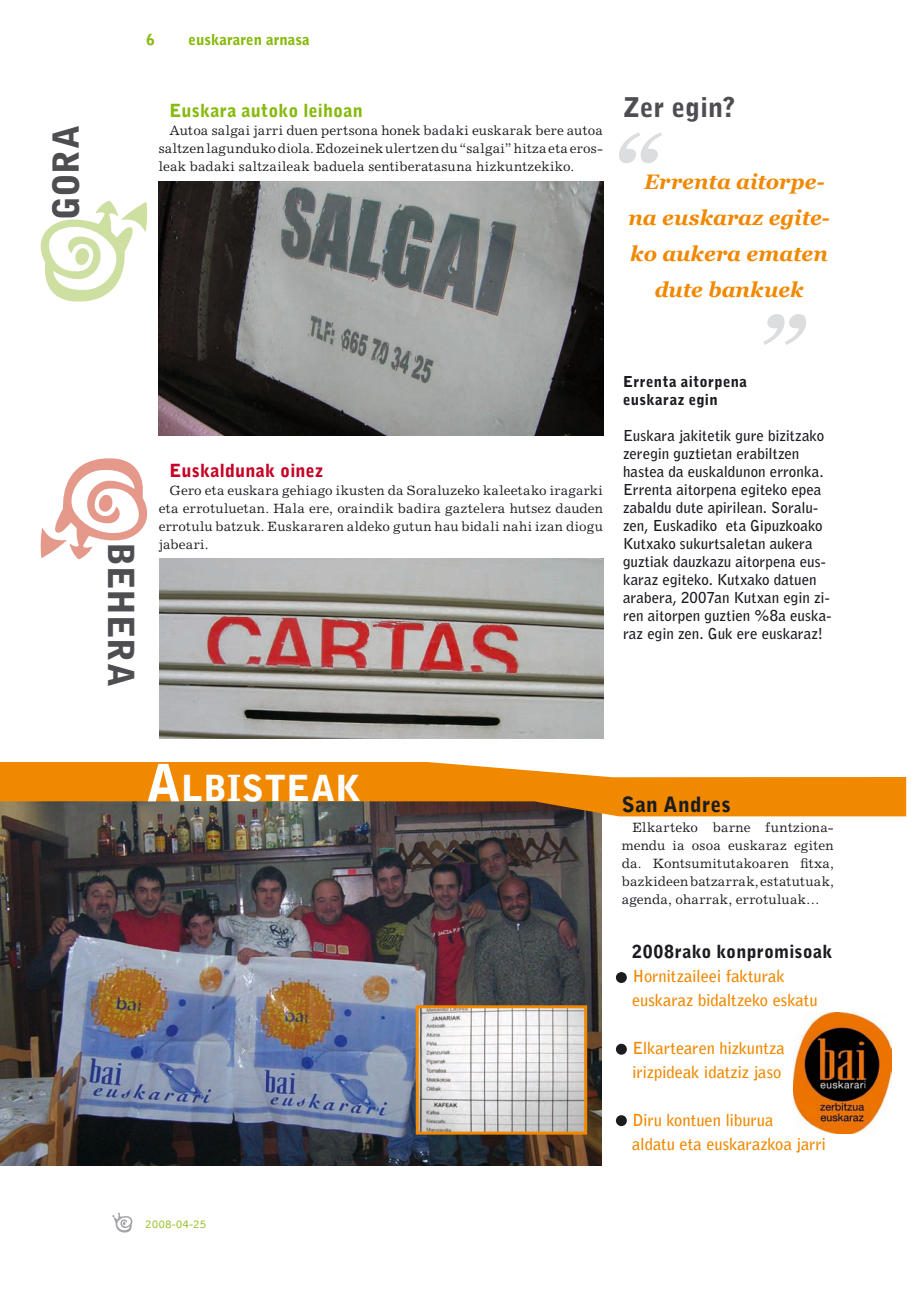
<style>
.page{position:relative;width:919px;height:1289px;background:#fff}
.page>*{position:absolute;margin:0;border:0;box-sizing:border-box;transform-origin:0 0}
.t1{font:italic 700 90px "Georgia";color:#dbdddf}
.t2{font:900 35.7px "Bell Gothic Std";letter-spacing:-.01em;color:#4e4d51}
.t3{font:900 35.7px "Bell Gothic Std";letter-spacing:.015em;color:#fff}
.t4{font:900 27px "Bell Gothic Std";letter-spacing:.005em;color:#4e4d51}
.t5{font:italic 700 21px/36px "Georgia";letter-spacing:-.005em;color:#f08800;text-align:center}
.t6{font:900 21px "Bell Gothic Std";letter-spacing:.015em;color:#1b1c20}
.t7{font:900 18px "Bell Gothic";letter-spacing:.015em;color:#86ba0d}
.t8{font:900 18px "Bell Gothic Std";letter-spacing:.015em;color:#1b1c20}
.t9{font:900 18px "Bell Gothic";letter-spacing:.015em;color:#c60024}
.t10{font:700 16.5px/24px "Bell Gothic";letter-spacing:-.005em;color:#f08800}
.t11{font:700 15px/18px "Bell Gothic Std";color:#1b1c20}
.t12{font:900 15px/18px "Bell Gothic Std";letter-spacing:.025em;color:#1b1c20}
.t13{font:900 15px "Bell Gothic Std";color:#86ba0d}
.t14{font:13.5px/18px "Excelsior";letter-spacing:.015em;color:#1b1c20;text-align:justify}
.t15{font:300 12px "Bell Gothic";color:#86ba0d}
.s1{font-size:51px}
</style>
<div class="page">
<svg style="left:112px;top:1212px;width:21px;height:21px"></svg>
<img style="left:0;top:816px;width:601px;height:349px">
<svg style="left:0;top:762px;width:906px;height:54px;background:#d78c2b"></svg>
<svg style="left:40px;top:200px;width:108px;height:102px"></svg>
<svg style="left:40px;top:458px;width:108px;height:101px"></svg>
<img style="left:159px;top:559px;width:444px;height:180px">
<img style="left:159px;top:181px;width:444px;height:254px">
<img style="left:793px;top:1012px;width:98px;height:121px">
<div style="left:616px;top:972px;width:10px;height:11px;background:#1b1c20;border-radius:50%"></div>
<div style="left:616px;top:1043px;width:10px;height:11px;background:#1b1c20;border-radius:50%"></div>
<div style="left:616px;top:1115px;width:10px;height:11px;background:#1b1c20;border-radius:50%"></div>
<img style="left:419px;top:1009px;width:164px;height:121px">
<div style="left:415px;top:1005px;width:172px;height:129px;border:3px solid #f08800"></div>
<h2 class="t2" style="left:45px;top:220px;width:97px;rotate:-90deg">GORA</h2>
<p class="t13" style="left:147px;top:30px;width:10px">6</p>
<p class="t13" style="left:189px;top:30px;width:122px">euskararen arnasa</p>
<h2 class="t2" style="left:142px;top:542px;width:146px;rotate:90deg">BEHERA</h2>
<h3 class="t7" style="left:169px;top:100px;width:195px">Euskara autoko leihoan</h3>
<p class="t14" style="left:159px;top:121px;width:446px;text-indent:11px">Autoa salgai jarri duen pertsona honek badaki euskarak bere autoa saltzen lagunduko diola. Edozeinek ulertzen du “salgai” hitza eta eros&shy;leak badaki saltzaileak baduela sentiberatasuna hizkuntzekiko.</p>
<h3 class="t9" style="left:169px;top:460px;width:155px">Euskaldunak oinez</h3>
<p class="t14" style="left:159px;top:481px;width:446px;text-indent:11px">Gero eta euskara gehiago ikusten da Soraluzeko kaleetako iragarki eta errotuluetan. Hala ere, oraindik badira gaztelera hutsez dauden errotulu batzuk. Euskararen aldeko gutun hau bidali nahi izan diogu jabeari.</p>
<h3 class="t4" style="left:623px;top:91px;width:114px">Zer egin?</h3>
<h1 class="t1" style="left:610px;top:117px;width:48px">“</h1>
<h3 class="t5" style="left:628px;top:164px;width:203px">Errenta aitorpe&shy;na euskaraz egite&shy;ko aukera ematen dute bankuek</h3>
<h1 class="t1" style="left:754px;top:299px;width:48px">”</h1>
<p class="t12" style="left:623px;top:373px;width:126px">Errenta aitorpena euskaraz egin</p>
<p class="t11" style="left:623px;top:427px;width:210px">Euskara jakitetik gure bizitzako zeregin guztietan erabiltzen hastea da euskaldunon erronka.<br>Errenta aitorpena egiteko epea zabaldu dute apirilean. Soralu&shy;zen, Euskadiko eta Gipuzkoako<br>Kutxako sukurtsaletan aukera guztiak dauzkazu aitorpena eus&shy;karaz egiteko. Kutxako datuen arabera, 2007an Kutxan egin zi&shy;ren aitorpen guztien %8a euska&shy;raz egin zen. Guk ere euskaraz!</p>
<h2 class="t3" style="left:146px;top:767px;width:216px"><span class="s1">A</span>LBISTEAK</h2>
<p class="t15" style="left:145px;top:1217px;width:63px">2008-04-25</p>
<h3 class="t6" style="left:621px;top:792px;width:111px">San Andres</h3>
<p class="t14" style="left:621px;top:817px;width:214px;text-indent:11px">Elkarteko barne funtziona&shy;mendu ia osoa euskaraz egiten da. Kontsumitutakoaren fitxa, bazkideen batzarrak, estatutuak, agenda, oharrak, errotuluak…</p>
<h3 class="t8" style="left:632px;top:940px;width:202px">2008rako konpromisoak</h3>
<p class="t10" style="left:632px;top:963px;width:187px">Hornitzaileei fakturak euskaraz bidaltzeko eskatu</p>
<p class="t10" style="left:632px;top:1035px;width:154px">Elkartearen hizkuntza irizpideak idatziz jaso</p>
<p class="t10" style="left:632px;top:1107px;width:195px">Diru kontuen liburua<br>aldatu eta euskarazkoa jarri</p>
</div>
